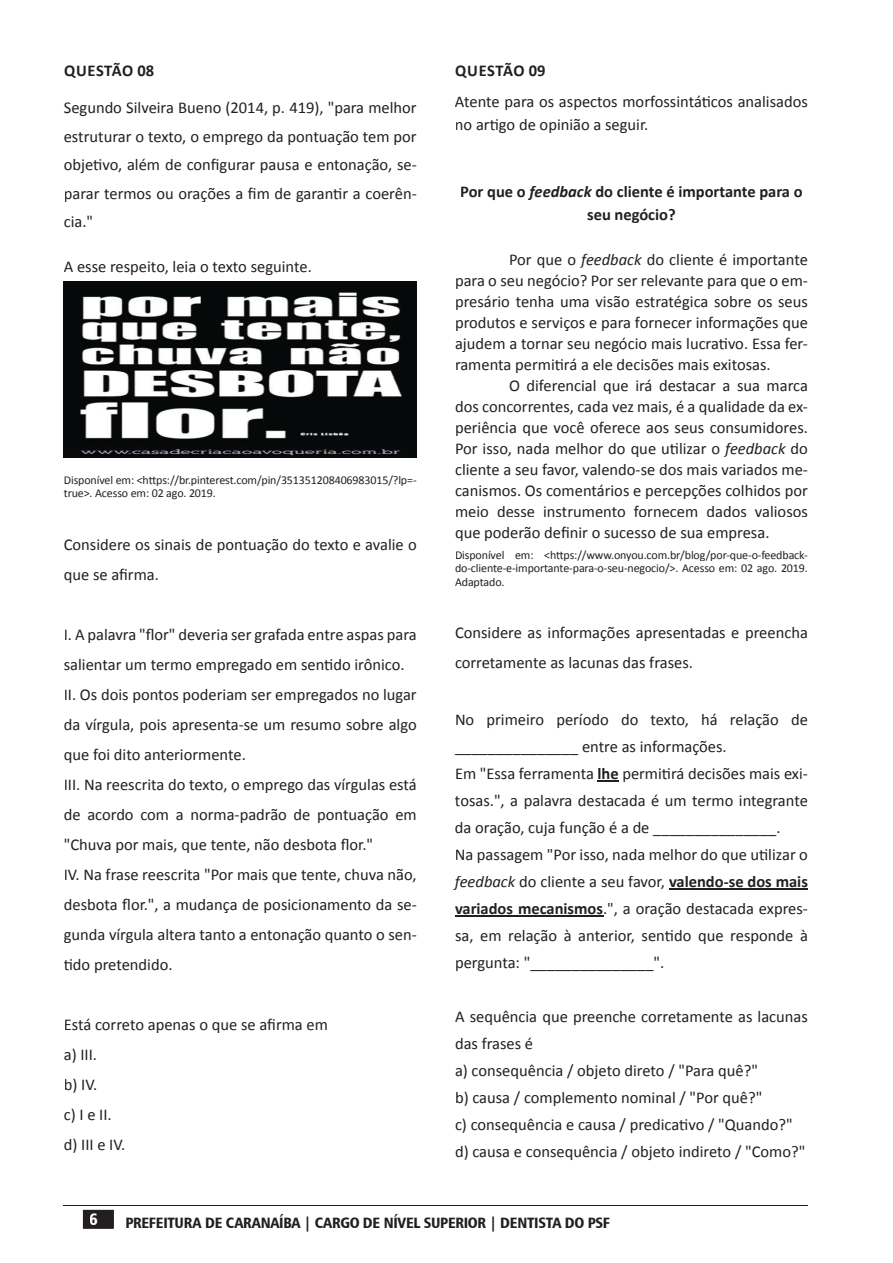
<style>
.page{position:relative;width:893px;height:1263px;background:#fff}
.page>*{position:absolute;margin:0;border:0;box-sizing:border-box;transform-origin:0 0}
.t1{font:16.5px/30px "Calibri";color:#231f20}
.t2{font:700 16.5px/22.5px "Calibri";color:#231f20;text-align:center}
.t3{font:700 16.5px "Calibri";letter-spacing:.03em;color:#231f20}
.t4{font:16.5px "Humanist 777 BT Black Condensed B";color:#fff}
.t5{font:15px "Humanist 777 BT Black Condensed B";letter-spacing:-.02em;color:#231f20}
.t6{font:12px/13.5px "Calibri";letter-spacing:-.01em;color:#231f20}
.s1{font-style:italic}
.s2{font-weight:700}
</style>
<div class="page">
<svg style="left:63px;top:281px;width:745px;height:636px"></svg>
<svg style="left:63px;top:1205px;width:745px;height:24px"></svg>
<div style="left:90px;top:1213px;width:7px;height:12px;background:#231f20"></div>
<div style="left:126px;top:1213px;width:484px;height:18px;background:#fff"></div>
<p class="t3" style="left:64px;top:60px;width:92px">QUESTÃO 08</p>
<p class="t1" style="left:64px;top:94px;width:354px;line-height:28.5px;text-align:justify">Segundo Silveira Bueno (2014, p. 419), "para melhor estruturar o texto, o emprego da pontuação tem por objetivo, além de configurar pausa e entonação, se&shy;parar termos ou orações a fim de garantir a coerên&shy;cia."</p>
<p class="t1" style="left:64px;top:252px;width:250px">A esse respeito, leia o texto seguinte.</p>
<p class="t6" style="left:64px;top:473px;width:354px">Disponível em: &lt;https://br.pinterest.com/pin/351351208406983015/?lp=- true&gt;. Acesso em: 02 ago. 2019.</p>
<p class="t1" style="left:64px;top:529px;width:354px">Considere os sinais de pontuação do texto e avalie o que se afirma.</p>
<p class="t1" style="left:64px;top:619px;width:354px">I. A palavra "flor" deveria ser grafada entre aspas para salientar um termo empregado em sentido irônico.<br>II. Os dois pontos poderiam ser empregados no lugar da vírgula, pois apresenta-se um resumo sobre algo que foi dito anteriormente.<br>III. Na reescrita do texto, o emprego das vírgulas está de acordo com a norma-padrão de pontuação em "Chuva por mais, que tente, não desbota flor."<br>IV. Na frase reescrita "Por mais que tente, chuva não, desbota flor.", a mudança de posicionamento da se&shy;gunda vírgula altera tanto a entonação quanto o sen&shy;tido pretendido.</p>
<p class="t1" style="left:64px;top:1009px;width:266px">Está correto apenas o que se afirma em a) III.<br>b) IV.<br>c) I e II.<br>d) III e IV.</p>
<p class="t3" style="left:455px;top:60px;width:92px">QUESTÃO 09</p>
<p class="t1" style="left:455px;top:91px;width:354px;line-height:22.5px">Atente para os aspectos morfossintáticos analisados no artigo de opinião a seguir.</p>
<p class="t2" style="left:460px;top:180px;width:344px">Por que o <span class="s1">feedback</span> do cliente é importante para o seu negócio?</p>
<p class="t1" style="left:455px;top:249px;width:354px;line-height:21px;text-align:justify;text-indent:54px">Por que o <span class="s1">feedback</span> do cliente é importante para o seu negócio? Por ser relevante para que o em&shy;presário tenha uma visão estratégica sobre os seus produtos e serviços e para fornecer informações que ajudem a tornar seu negócio mais lucrativo. Essa fer&shy;ramenta permitirá a ele decisões mais exitosas.</p>
<p class="t1" style="left:455px;top:375px;width:354px;line-height:21px;text-align:justify;text-indent:54px">O diferencial que irá destacar a sua marca dos concorrentes, cada vez mais, é a qualidade da ex&shy;periência que você oferece aos seus consumidores.<br>Por isso, nada melhor do que utilizar o <span class="s1">feedback</span> do cliente a seu favor, valendo-se dos mais variados me&shy;canismos. Os comentários e percepções colhidos por meio desse instrumento fornecem dados valiosos que poderão definir o sucesso de sua empresa.</p>
<p class="t6" style="left:455px;top:548px;width:354px;text-align:justify">Disponível em: &lt;https://www.onyou.com.br/blog/por-que-o-feedback&shy;do-cliente-e-importante-para-o-seu-negocio/&gt;. Acesso em: 02 ago. 2019.<br>Adaptado.</p>
<p class="t1" style="left:455px;top:618px;width:354px">Considere as informações apresentadas e preencha corretamente as lacunas das frases.</p>
<p class="t1" style="left:455px;top:706px;width:354px;line-height:27px">No primeiro período do texto, há relação de _______________ entre as informações.<br>Em "Essa ferramenta <span class="s2">lhe</span> permitirá decisões mais exi&shy;tosas.", a palavra destacada é um termo integrante da oração, cuja função é a de _______________.<br>Na passagem "Por isso, nada melhor do que utilizar o <span class="s1">feedback</span> do cliente a seu favor, <span class="s2">valendo-se dos mais variados mecanismos</span>.", a oração destacada expres&shy;sa, em relação à anterior, sentido que responde à pergunta: "_______________".</p>
<p class="t1" style="left:455px;top:1003px;width:354px;line-height:27px">A sequência que preenche corretamente as lacunas das frases é<br>a) consequência / objeto direto / "Para quê?"<br>b) causa / complemento nominal / "Por quê?"<br>c) consequência e causa / predicativo / "Quando?" d) causa e consequência / objeto indireto / "Como?"</p>
<p class="t4" style="left:89px;top:1209px;width:10px">6</p>
<p class="t5" style="left:125px;top:1213px;width:486px">PREFEITURA DE CARANAÍBA | CARGO DE NÍVEL SUPERIOR | DENTISTA DO PSF</p>
</div>
